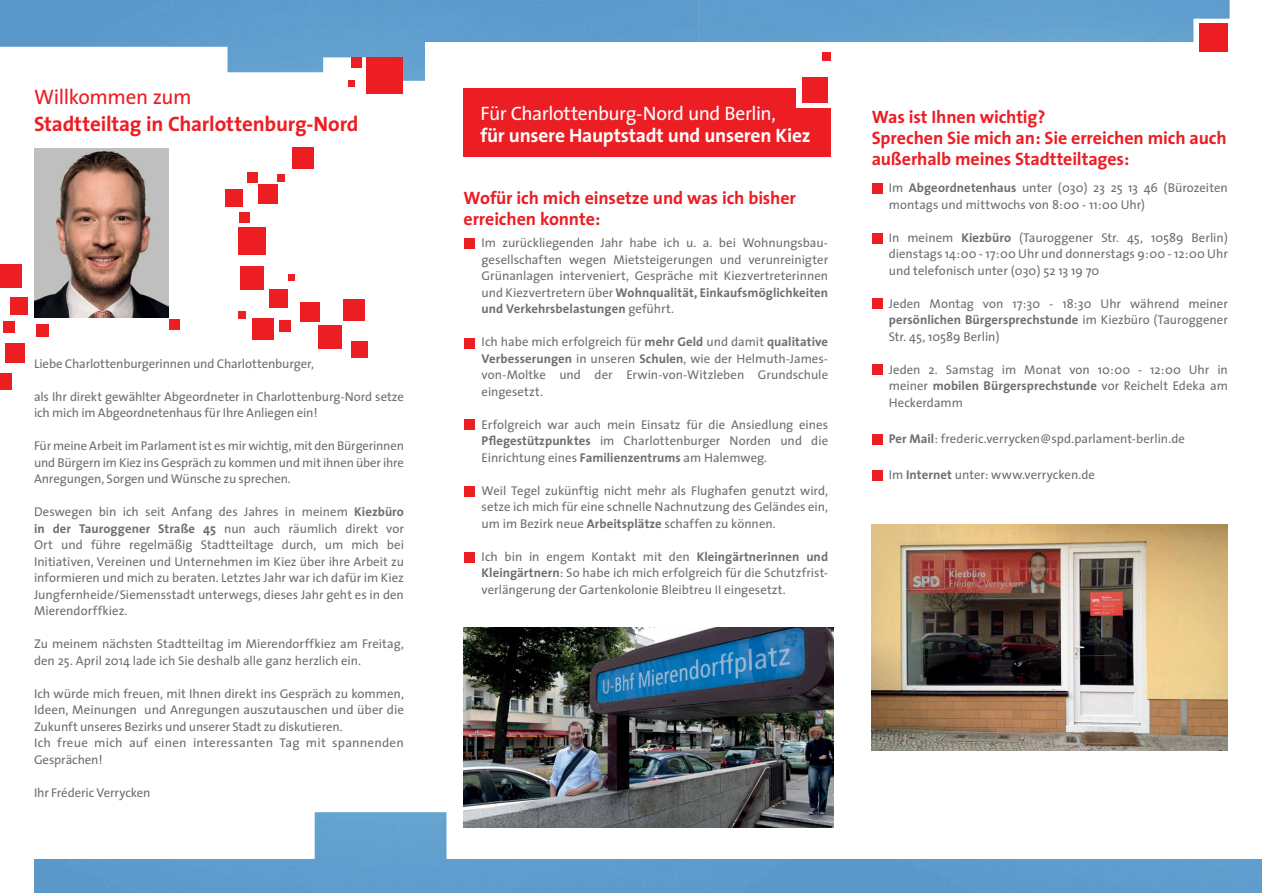
<style>
.page{position:relative;width:1263px;height:893px;background:#fff}
.page>*{position:absolute;margin:0;border:0;box-sizing:border-box;transform-origin:0 0}
.t1{font:700 21px "The Sans";letter-spacing:-.01em;color:#ed1d24}
.t2{font:21px "The Sans";letter-spacing:-.02em;color:#ed1d24}
.t3{font:700 19.5px "The Sans";letter-spacing:-.01em;color:#fff}
.t4{font:19.5px "The Sans";letter-spacing:-.02em;color:#fff}
.t5{font:700 18px/21px "The Sans";letter-spacing:-.005em;color:#ed1d24}
.t6{font:12.75px/16.5px "The Sans";color:#6d6e71;text-align:justify}
.s1{font-weight:700}
</style>
<div class="page">
<img style="left:0;top:0;width:698px;height:81px">
<div style="left:698px;top:0;width:531px;height:42px;background:#619fce"></div>
<img style="left:34px;top:812px;width:772px;height:81px">
<div style="left:804px;top:859px;width:458px;height:34px;background:#5d9bcc"></div>
<div style="left:425px;top:42px;width:403px;height:138px;background:#fff"></div>
<div style="left:1199px;top:23px;width:29px;height:29px;background:#ed1d24"></div>
<div style="left:367px;top:58px;width:36px;height:36px;background:#ed1d24"></div>
<div style="left:5px;top:343px;width:19px;height:19px;background:#ed1d24"></div>
<div style="left:10px;top:298px;width:17px;height:17px;background:#ed1d24"></div>
<div style="left:4px;top:322px;width:11px;height:11px;background:#ed1d24"></div>
<div style="left:0;top:373px;width:12px;height:16px;background:#ed1d24"></div>
<div style="left:0;top:265px;width:21px;height:23px;background:#ed1d24"></div>
<div style="left:352px;top:58px;width:10px;height:10px;background:#ed1d24"></div>
<div style="left:348px;top:80px;width:7px;height:7px;background:#ed1d24"></div>
<div style="left:277px;top:174px;width:8px;height:8px;background:#ed1d24"></div>
<div style="left:238px;top:227px;width:28px;height:28px;background:#ed1d24"></div>
<div style="left:226px;top:189px;width:17px;height:17px;background:#ed1d24"></div>
<div style="left:239px;top:212px;width:10px;height:10px;background:#ed1d24"></div>
<div style="left:258px;top:185px;width:19px;height:19px;background:#ed1d24"></div>
<div style="left:292px;top:147px;width:21px;height:22px;background:#ed1d24"></div>
<div style="left:248px;top:172px;width:10px;height:10px;background:#ed1d24"></div>
<img style="left:872px;top:525px;width:356px;height:225px">
<div style="left:351px;top:341px;width:17px;height:16px;background:#ed1d24"></div>
<div style="left:343px;top:299px;width:22px;height:22px;background:#ed1d24"></div>
<div style="left:301px;top:302px;width:19px;height:19px;background:#ed1d24"></div>
<div style="left:269px;top:289px;width:18px;height:18px;background:#ed1d24"></div>
<div style="left:318px;top:325px;width:23px;height:24px;background:#ed1d24"></div>
<div style="left:253px;top:318px;width:21px;height:21px;background:#ed1d24"></div>
<div style="left:280px;top:321px;width:11px;height:11px;background:#ed1d24"></div>
<div style="left:238px;top:311px;width:8px;height:8px;background:#ed1d24"></div>
<div style="left:241px;top:266px;width:23px;height:23px;background:#ed1d24"></div>
<div style="left:288px;top:274px;width:7px;height:7px;background:#ed1d24"></div>
<div style="left:169px;top:319px;width:11px;height:11px;background:#ed1d24"></div>
<div style="left:36px;top:324px;width:13px;height:12px;background:#ed1d24"></div>
<img style="left:34px;top:149px;width:135px;height:168px">
<div style="left:465px;top:239px;width:10px;height:10px;background:#ed1d24"></div>
<div style="left:465px;top:338px;width:10px;height:11px;background:#ed1d24"></div>
<div style="left:465px;top:419px;width:10px;height:11px;background:#ed1d24"></div>
<div style="left:465px;top:486px;width:10px;height:10px;background:#ed1d24"></div>
<div style="left:465px;top:552px;width:10px;height:10px;background:#ed1d24"></div>
<div style="left:463px;top:89px;width:368px;height:68px;background:#ed1d24"></div>
<div style="left:796px;top:82px;width:37px;height:26px;background:#fff"></div>
<div style="left:802px;top:77px;width:25px;height:25px;background:#ed1d24"></div>
<div style="left:822px;top:52px;width:9px;height:8px;background:#ed1d24"></div>
<div style="left:872px;top:183px;width:10px;height:11px;background:#ed1d24"></div>
<div style="left:872px;top:298px;width:10px;height:11px;background:#ed1d24"></div>
<div style="left:872px;top:434px;width:10px;height:10px;background:#ed1d24"></div>
<div style="left:872px;top:233px;width:10px;height:10px;background:#ed1d24"></div>
<div style="left:872px;top:365px;width:10px;height:10px;background:#ed1d24"></div>
<div style="left:872px;top:470px;width:10px;height:10px;background:#ed1d24"></div>
<img style="left:463px;top:627px;width:370px;height:200px">
<h1 class="t2" style="left:34px;top:79px;width:159px">Willkommen zum</h1>
<h1 class="t1" style="left:34px;top:106px;width:326px">Stadtteiltag in Charlottenburg-Nord</h1>
<p class="t6" style="left:34px;top:355px;width:281px">Liebe Charlottenburgerinnen und Charlottenburger,</p>
<p class="t6" style="left:34px;top:388px;width:371px">als Ihr direkt gewählter Abgeordneter in Charlottenburg-Nord setze ich mich im Abgeordnetenhaus für Ihre Anliegen ein!</p>
<p class="t6" style="left:34px;top:437px;width:371px">Für meine Arbeit im Parlament ist es mir wichtig, mit den Bürgerinnen und Bürgern im Kiez ins Gespräch zu kommen und mit ihnen über ihre Anregungen, Sorgen und Wünsche zu sprechen.</p>
<p class="t6" style="left:34px;top:503px;width:371px">Deswegen bin ich seit Anfang des Jahres in meinem <span class="s1">Kiezbüro in der Tauroggener Straße 45</span> nun auch räumlich direkt vor Ort und führe regelmäßig Stadtteiltage durch, um mich bei Initiativen, Vereinen und Unternehmen im Kiez über ihre Arbeit zu informieren und mich zu beraten. Letztes Jahr war ich dafür im Kiez Jungfernheide/Siemensstadt unterwegs, dieses Jahr geht es in den Mierendorffkiez.</p>
<p class="t6" style="left:34px;top:635px;width:371px">Zu meinem nächsten Stadtteiltag im Mierendorffkiez am Freitag, den 25. April 2014 lade ich Sie deshalb alle ganz herzlich ein.</p>
<p class="t6" style="left:34px;top:685px;width:371px;text-align:left">Ich würde mich freuen, mit Ihnen direkt ins Gespräch zu kommen, Ideen, Meinungen und Anregungen auszutauschen und über die Zukunft unseres Bezirks und unserer Stadt zu diskutieren.<br>Ich freue mich auf einen interessanten Tag mit spannenden Gesprächen!</p>
<p class="t6" style="left:34px;top:784px;width:118px">Ihr Fréderic Verrycken</p>
<h2 class="t4" style="left:480px;top:97px;width:297px">Für Charlottenburg-Nord und Berlin,</h2>
<h2 class="t3" style="left:480px;top:119px;width:331px">für unsere Hauptstadt und unseren Kiez</h2>
<h3 class="t5" style="left:463px;top:187px;width:334px">Wofür ich mich einsetze und was ich bisher erreichen konnte:</h3>
<p class="t6" style="left:482px;top:234px;width:348px">Im zurückliegenden Jahr habe ich u. a. bei Wohnungsbau&shy;gesellschaften wegen Mietsteigerungen und verunreinigter Grünanlagen interveniert, Gespräche mit Kiezvertreterinnen und Kiezvertretern über <span class="s1">Wohnqualität, Einkaufsmöglichkeiten und Verkehrsbelastungen</span> geführt.</p>
<p class="t6" style="left:482px;top:333px;width:348px">Ich habe mich erfolgreich für <span class="s1">mehr Geld</span> und damit <span class="s1">qualitative Verbesserungen</span> in unseren <span class="s1">Schulen</span>, wie der Helmuth-James&shy;von-Moltke und der Erwin-von-Witzleben Grundschule eingesetzt.</p>
<p class="t6" style="left:482px;top:416px;width:348px">Erfolgreich war auch mein Einsatz für die Ansiedlung eines <span class="s1">Pflegestützpunktes</span> im Charlottenburger Norden und die Einrichtung eines <span class="s1">Familienzentrums</span> am Halemweg.</p>
<p class="t6" style="left:482px;top:482px;width:348px">Weil Tegel zukünftig nicht mehr als Flughafen genutzt wird, setze ich mich für eine schnelle Nachnutzung des Geländes ein, um im Bezirk neue <span class="s1">Arbeitsplätze</span> schaffen zu können.</p>
<p class="t6" style="left:482px;top:548px;width:348px">Ich bin in engem Kontakt mit den <span class="s1">Kleingärtnerinnen und Kleingärtnern</span>: So habe ich mich erfolgreich für die Schutzfrist&shy;verlängerung der Gartenkolonie Bleibtreu II eingesetzt.</p>
<h3 class="t5" style="left:872px;top:106px;width:356px">Was ist Ihnen wichtig?<br>Sprechen Sie mich an: Sie erreichen mich auch außerhalb meines Stadtteiltages:</h3>
<p class="t6" style="left:889px;top:179px;width:341px">Im <span class="s1">Abgeordnetenhaus</span> unter (030) 23 25 13 46 (Bürozeiten montags und mittwochs von 8:00 - 11:00 Uhr)</p>
<p class="t6" style="left:889px;top:229px;width:341px">In meinem <span class="s1">Kiezbüro</span> (Tauroggener Str. 45, 10589 Berlin) dienstags 14:00 - 17:00 Uhr und donnerstags 9:00 - 12:00 Uhr und telefonisch unter (030) 52 13 19 70</p>
<p class="t6" style="left:889px;top:295px;width:341px">Jeden Montag von 17:30 - 18:30 Uhr während meiner <span class="s1">persönlichen Bürgersprechstunde</span> im Kiezbüro (Tauroggener Str. 45, 10589 Berlin)</p>
<p class="t6" style="left:889px;top:361px;width:341px">Jeden 2. Samstag im Monat von 10:00 - 12:00 Uhr in meiner <span class="s1">mobilen Bürgersprechstunde</span> vor Reichelt Edeka am Heckerdamm</p>
<p class="t6" style="left:889px;top:430px;width:298px"><span class="s1">Per Mail</span>: frederic.verrycken@spd.parlament-berlin.de</p>
<p class="t6" style="left:889px;top:466px;width:208px">Im <span class="s1">Internet</span> unter: www.verrycken.de</p>
</div>
